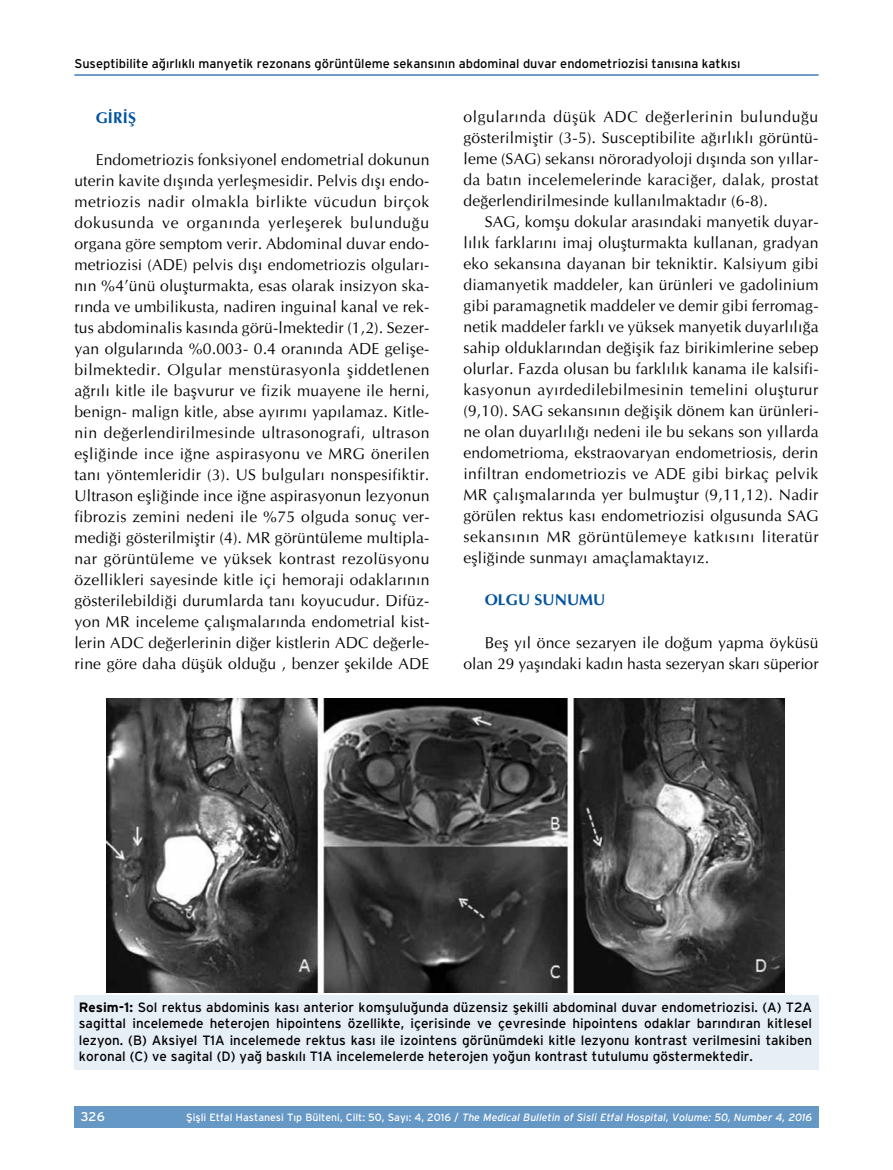
<style>
.page{position:relative;width:893px;height:1170px;background:#fff}
.page>*{position:absolute;margin:0;border:0;box-sizing:border-box;transform-origin:0 0}
.t1{font:15.75px/21px "Optima";letter-spacing:.01em;color:#000;text-align:justify}
.t2{font:700 15.75px "Optima";color:#0053a1}
.t3{font:13.5px/16.5px "Interstate";color:#000;text-align:justify}
.t4{font:12.75px "Interstate";color:#000}
.t5{font:12.75px "Interstate";color:#fff}
.t6{font:italic 10.5px "Interstate";color:#fff}
.s1{font-weight:700}
.s2{font-style:normal}
</style>
<div class="page">
<div style="left:74px;top:1106px;width:745px;height:21px;background:#6698c6"></div>
<hr style="left:74px;top:74px;width:745px;height:2px;background:#0053a1">
<div style="left:74px;top:994px;width:745px;height:75px;background:#e6eef6"></div>
<img style="left:106px;top:698px;width:678px;height:293px">
<p class="t4" style="left:74px;top:57px;width:668px">Suseptibilite ağırlıklı manyetik rezonans görüntüleme sekansının abdominal duvar endometriozisi tanısına katkısı</p>
<p class="t2" style="left:96px;top:107px;width:42px">GİRİŞ</p>
<p class="t1" style="left:74px;top:149px;width:357px;text-indent:21px">Endometriozis fonksiyonel endometrial dokunun uterin kavite dışında yerleşmesidir. Pelvis dışı endo&shy;metriozis nadir olmakla birlikte vücudun birçok dokusunda ve organında yerleşerek bulunduğu organa göre semptom verir. Abdominal duvar endo&shy;metriozisi (ADE) pelvis dışı endometriozis olguları&shy;nın %4’ünü oluşturmakta, esas olarak insizyon ska&shy;rında ve umbilikusta, nadiren inguinal kanal ve rek&shy;tus abdominalis kasında görü-lmektedir (1,2). Sezer&shy;yan olgularında %0.003- 0.4 oranında ADE gelişe&shy;bilmektedir. Olgular menstürasyonla şiddetlenen ağrılı kitle ile başvurur ve fizik muayene ile herni, benign- malign kitle, abse ayırımı yapılamaz. Kitle&shy;nin değerlendirilmesinde ultrasonografi, ultrason eşliğinde ince iğne aspirasyonu ve MRG önerilen tanı yöntemleridir (3). US bulguları nonspesifiktir.<br>Ultrason eşliğinde ince iğne aspirasyonun lezyonun fibrozis zemini nedeni ile %75 olguda sonuç ver&shy;mediği gösterilmiştir (4). MR görüntüleme multipla&shy;nar görüntüleme ve yüksek kontrast rezolüsyonu özellikleri sayesinde kitle içi hemoraji odaklarının gösterilebildiği durumlarda tanı koyucudur. Difüz&shy;yon MR inceleme çalışmalarında endometrial kist&shy;lerin ADC değerlerinin diğer kistlerin ADC değerle&shy;rine göre daha düşük olduğu , benzer şekilde ADE</p>
<p class="t1" style="left:463px;top:106px;width:357px">olgularında düşük ADC değerlerinin bulunduğu gösterilmiştir (3-5). Susceptibilite ağırlıklı görüntü&shy;leme (SAG) sekansı nöroradyoloji dışında son yıllar&shy;da batın incelemelerinde karaciğer, dalak, prostat değerlendirilmesinde kullanılmaktadır (6-8).</p>
<p class="t1" style="left:463px;top:211px;width:357px;text-indent:21px">SAG, komşu dokular arasındaki manyetik duyar&shy;lılık farklarını imaj oluşturmakta kullanan, gradyan eko sekansına dayanan bir tekniktir. Kalsiyum gibi diamanyetik maddeler, kan ürünleri ve gadolinium gibi paramagnetik maddeler ve demir gibi ferromag&shy;netik maddeler farklı ve yüksek manyetik duyarlılığa sahip olduklarından değişik faz birikimlerine sebep olurlar. Fazda olusan bu farklılık kanama ile kalsifi&shy;kasyonun ayırdedilebilmesinin temelini oluşturur (9,10). SAG sekansının değişik dönem kan ürünleri&shy;ne olan duyarlılığı nedeni ile bu sekans son yıllarda endometrioma, ekstraovaryan endometriosis, derin infiltran endometriozis ve ADE gibi birkaç pelvik MR çalışmalarında yer bulmuştur (9,11,12). Nadir görülen rektus kası endometriozisi olgusunda SAG sekansının MR görüntülemeye katkısını literatür eşliğinde sunmayı amaçlamaktayız.</p>
<p class="t2" style="left:485px;top:590px;width:122px">OLGU SUNUMU</p>
<p class="t1" style="left:463px;top:631px;width:357px;text-align:right">Beş yıl önce sezaryen ile doğum yapma öyküsü olan 29 yaşındaki kadın hasta sezeryan skarı süperior</p>
<p class="t3" style="left:79px;top:998px;width:735px"><span class="s1">Resim-1:</span> Sol rektus abdominis kası anterior komşuluğunda düzensiz şekilli abdominal duvar endometriozisi. (A) T2A sagittal incelemede heterojen hipointens özellikte, içerisinde ve çevresinde hipointens odaklar barındıran kitlesel lezyon. (B) Aksiyel T1A incelemede rektus kası ile izointens görünümdeki kitle lezyonu kontrast verilmesini takiben koronal (C) ve sagital (D) yağ baskılı T1A incelemelerde heterojen yoğun kontrast tutulumu göstermektedir.</p>
<p class="t5" style="left:81px;top:1108px;width:25px">326</p>
<p class="t6" style="left:186px;top:1110px;width:627px"><span class="s2">Şişli Etfal Hastanesi T›p Bülteni, Cilt: 50, Say›: 4, 2016 /</span> The Medical Bulletin of Sisli Etfal Hospital, Volume: 50, Number 4, 2016</p>
</div>
